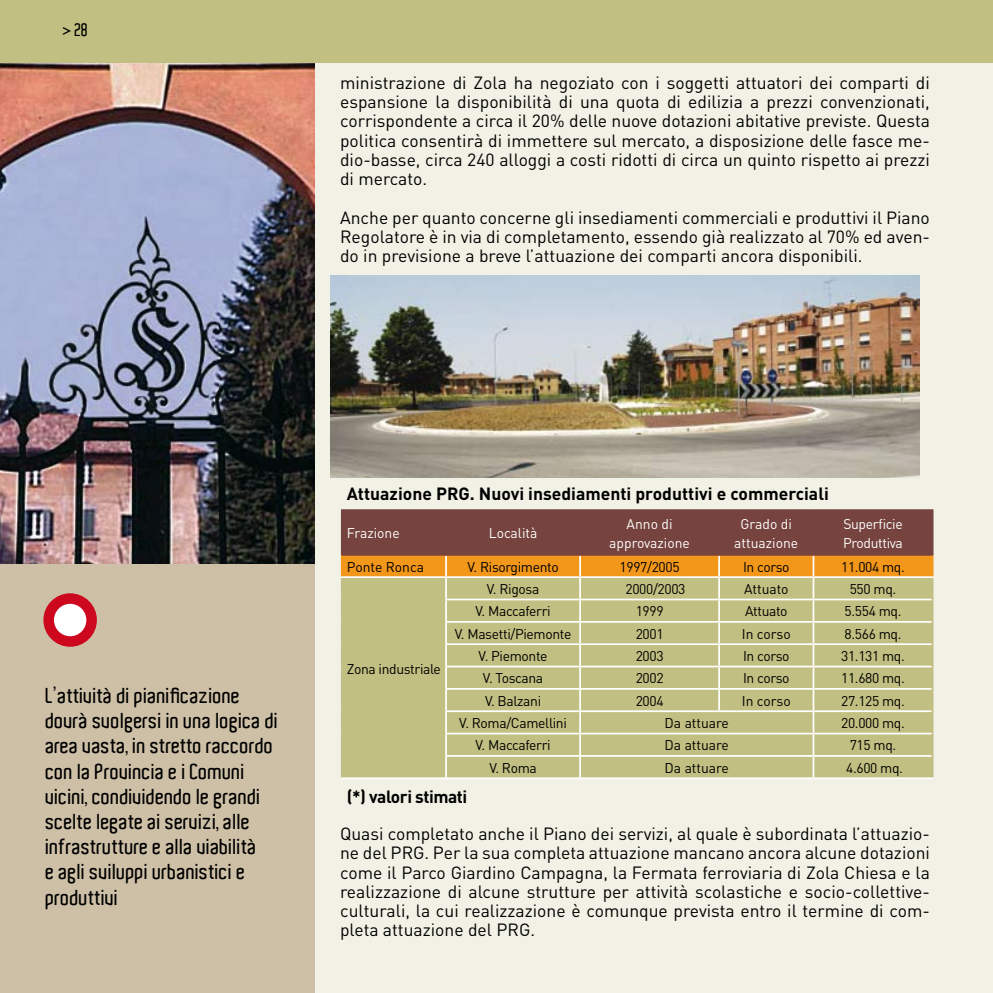
<style>
.page{position:relative;width:993px;height:993px;background:#fff}
.page>*{position:absolute;margin:0;border:0;box-sizing:border-box;transform-origin:0 0}
.t1{font:600 21px/25.2px "Aldo";color:#000}
.t2{font:17.5px/19.2px "DIN";color:#000;text-align:justify}
.t3{font:700 17.5px "DIN";color:#000}
.t4{font:700 17.5px "DIN";letter-spacing:-.025em;color:#000}
.t5{font:600 17.5px "Aldo";color:#000;scale:.9 1}
.t6{font:14px "DIN";letter-spacing:-.025em;color:#000}
.t7{font:14px/19.2px "DIN";color:#fff;text-align:center}
.t8{font:14px "DIN";color:#000}
.t9{font:14px/19.2px "DIN";letter-spacing:-.025em;color:#fff}
</style>
<div class="page">
<div style="left:260px;top:4px;width:732px;height:988px;background:#f2f1e5"></div>
<div style="left:0;top:0;width:314px;height:992px;background:#cec0a6"></div>
<svg style="left:49px;top:598px;width:43px;height:43px"></svg>
<div style="left:43px;top:593px;width:54px;height:53px;border:10px solid #cc071e;border-radius:50%"></div>
<img style="left:0;top:63px;width:314px;height:500px">
<hr style="left:813px;top:576px;width:120px;height:2px;background:#fff">
<hr style="left:341px;top:777px;width:105px;height:1px;background:#fff">
<hr style="left:446px;top:777px;width:134px;height:1px;background:#fff">
<hr style="left:580px;top:777px;width:139px;height:1px;background:#fff">
<hr style="left:719px;top:777px;width:94px;height:1px;background:#fff">
<hr style="left:813px;top:777px;width:120px;height:1px;background:#fff">
<hr style="left:341px;top:509px;width:105px;height:2px;background:#76433e">
<hr style="left:446px;top:509px;width:134px;height:2px;background:#76433e">
<hr style="left:580px;top:509px;width:139px;height:2px;background:#76433e">
<hr style="left:719px;top:509px;width:94px;height:2px;background:#76433e">
<hr style="left:813px;top:509px;width:120px;height:2px;background:#76433e">
<hr style="left:931px;top:511px;width:2px;height:42px;background:#76433e">
<hr style="left:813px;top:553px;width:120px;height:2px;background:#76433e">
<hr style="left:931px;top:555px;width:2px;height:21px;background:#f3971b">
<svg style="left:341px;top:511px;width:591px;height:266px;background:#bbaa75"></svg>
<hr style="left:931px;top:578px;width:2px;height:21px;background:#c1bf81">
<hr style="left:931px;top:599px;width:2px;height:22px;background:#c1bf81">
<hr style="left:931px;top:621px;width:2px;height:23px;background:#c1bf81">
<hr style="left:931px;top:644px;width:2px;height:22px;background:#c1bf81">
<hr style="left:931px;top:666px;width:2px;height:22px;background:#c1bf81">
<hr style="left:931px;top:688px;width:2px;height:23px;background:#c1bf81">
<hr style="left:931px;top:711px;width:2px;height:22px;background:#c1bf81">
<hr style="left:931px;top:733px;width:2px;height:22px;background:#c1bf81">
<hr style="left:931px;top:755px;width:2px;height:22px;background:#c1bf81">
<div style="left:0;top:0;width:992px;height:63px;background:#c1bf81"></div>
<img style="left:330px;top:275px;width:589px;height:202px">
<p class="t5" style="left:63px;top:20px;width:30px">&gt; 28</p>
<p class="t2" style="left:340px;top:72px;width:591px">ministrazione di Zola ha negoziato con i soggetti attuatori dei comparti di espansione la disponibilità di una quota di edilizia a prezzi convenzionati, corrispondente a circa il 20% delle nuove dotazioni abitative previste. Questa politica consentirà di immettere sul mercato, a disposizione delle fasce me&shy;dio-basse, circa 240 alloggi a costi ridotti di circa un quinto rispetto ai prezzi di mercato.</p>
<p class="t2" style="left:340px;top:207px;width:591px">Anche per quanto concerne gli insediamenti commerciali e produttivi il Piano Regolatore è in via di completamento, essendo già realizzato al 70% ed aven&shy;do in previsione a breve l’attuazione dei comparti ancora disponibili.</p>
<p class="t1" style="left:46px;top:682px;width:234px">L’attività di pianificazione dovrà svolgersi in una logica di area vasta, in stretto raccordo con la Provincia e i Comuni vicini, condividendo le grandi scelte legate ai servizi, alle infrastrutture e alla viabilità<br>e agli sviluppi urbanistici e produttivi</p>
<p class="t3" style="left:346px;top:482px;width:483px">Attuazione PRG. Nuovi insediamenti produttivi e commerciali</p>
<p class="t7" style="left:346px;top:523px;width:54px">Frazione</p>
<p class="t7" style="left:488px;top:523px;width:50px">Località</p>
<p class="t7" style="left:609px;top:513px;width:82px">Anno di approvazione</p>
<p class="t7" style="left:734px;top:513px;width:65px">Grado di attuazione</p>
<p class="t9" style="left:842px;top:513px;width:61px">Superficie<br>Produttiva</p>
<p class="t8" style="left:346px;top:557px;width:79px">Ponte Ronca</p>
<p class="t6" style="left:467px;top:557px;width:93px">V. Risorgimento</p>
<p class="t6" style="left:619px;top:557px;width:62px">1997/2005</p>
<p class="t6" style="left:742px;top:557px;width:48px">In corso</p>
<p class="t6" style="left:840px;top:557px;width:65px">11.004 mq.</p>
<p class="t6" style="left:486px;top:580px;width:54px">V. Rigosa</p>
<p class="t6" style="left:625px;top:580px;width:62px">2000/2003</p>
<p class="t8" style="left:743px;top:580px;width:46px">Attuato</p>
<p class="t6" style="left:849px;top:580px;width:48px">550 mq.</p>
<p class="t6" style="left:475px;top:602px;width:77px">V. Maccaferri</p>
<p class="t6" style="left:635px;top:602px;width:29px">1999</p>
<p class="t6" style="left:744px;top:602px;width:44px">Attuato</p>
<p class="t6" style="left:844px;top:602px;width:58px">5.554 mq.</p>
<p class="t6" style="left:454px;top:624px;width:118px">V. Masetti/Piemonte</p>
<p class="t6" style="left:635px;top:624px;width:29px">2001</p>
<p class="t6" style="left:741px;top:624px;width:50px">In corso</p>
<p class="t6" style="left:844px;top:624px;width:58px">8.566 mq.</p>
<p class="t6" style="left:478px;top:647px;width:70px">V. Piemonte</p>
<p class="t6" style="left:635px;top:647px;width:29px">2003</p>
<p class="t6" style="left:742px;top:647px;width:48px">In corso</p>
<p class="t6" style="left:840px;top:647px;width:65px">31.131 mq.</p>
<p class="t6" style="left:483px;top:669px;width:62px">V. Toscana</p>
<p class="t6" style="left:635px;top:669px;width:29px">2002</p>
<p class="t6" style="left:742px;top:669px;width:48px">In corso</p>
<p class="t6" style="left:840px;top:669px;width:65px">11.680 mq.</p>
<p class="t6" style="left:485px;top:691px;width:58px">V. Balzani</p>
<p class="t6" style="left:635px;top:691px;width:29px">2004</p>
<p class="t6" style="left:741px;top:691px;width:50px">In corso</p>
<p class="t6" style="left:840px;top:691px;width:65px">27.125 mq.</p>
<p class="t6" style="left:459px;top:714px;width:109px">V. Roma/Camellini</p>
<p class="t8" style="left:664px;top:714px;width:66px">Da attuare</p>
<p class="t6" style="left:840px;top:714px;width:65px">20.000 mq.</p>
<p class="t6" style="left:475px;top:736px;width:77px">V. Maccaferri</p>
<p class="t8" style="left:664px;top:736px;width:66px">Da attuare</p>
<p class="t6" style="left:849px;top:736px;width:48px">715 mq.</p>
<p class="t6" style="left:489px;top:758px;width:49px">V. Roma</p>
<p class="t8" style="left:664px;top:758px;width:66px">Da attuare</p>
<p class="t6" style="left:845px;top:758px;width:58px">4.600 mq.</p>
<p class="t4" style="left:346px;top:784px;width:122px">(*) valori stimati</p>
<p class="t6" style="left:346px;top:659px;width:96px">Zona industriale</p>
<p class="t2" style="left:340px;top:823px;width:591px">Quasi completato anche il Piano dei servizi, al quale è subordinata l’attuazio&shy;ne del PRG. Per la sua completa attuazione mancano ancora alcune dotazioni come il Parco Giardino Campagna, la Fermata ferroviaria di Zola Chiesa e la realizzazione di alcune strutture per attività scolastiche e socio-collettive&shy;culturali, la cui realizzazione è comunque prevista entro il termine di com&shy;pleta attuazione del PRG.</p>
</div>
